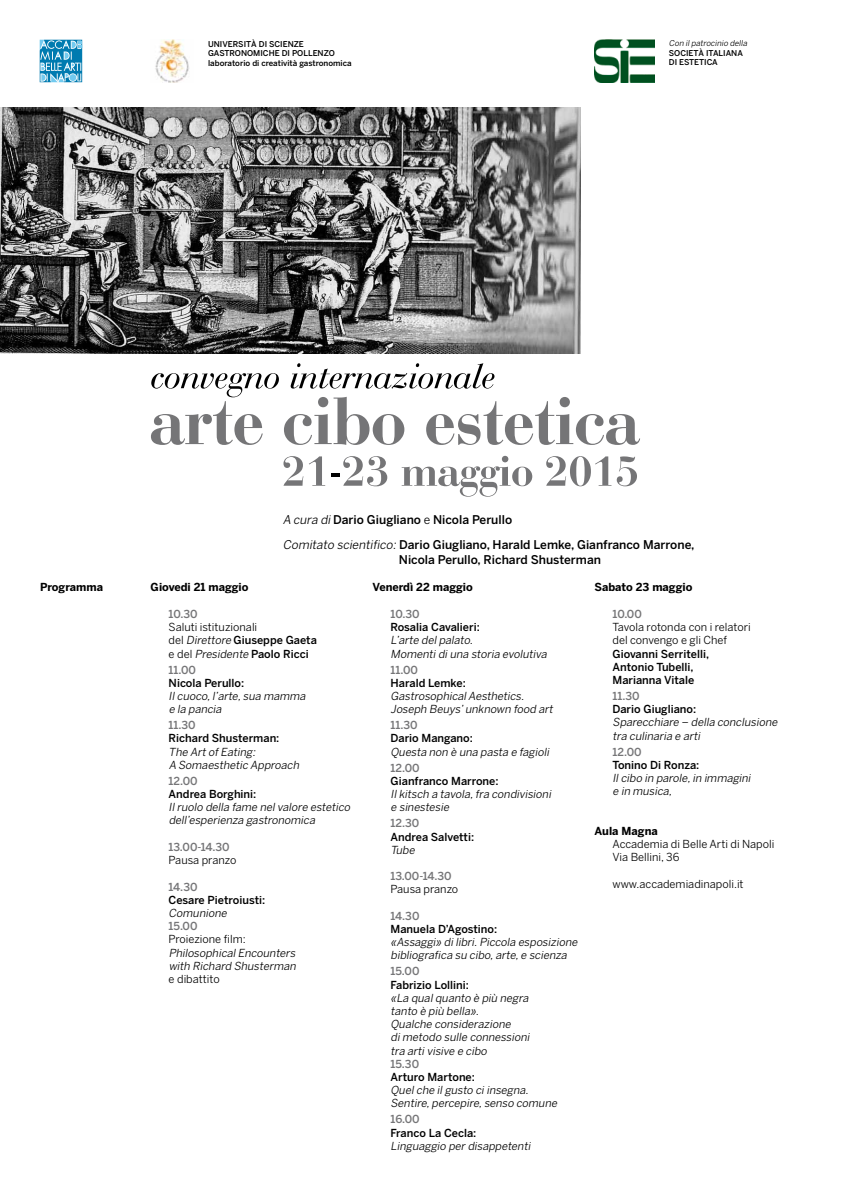
<style>
.page{position:relative;width:842px;height:1191px;background:#fff}
.page>*{position:absolute;margin:0;border:0;box-sizing:border-box;transform-origin:0 0}
.t1{font:500 12px/14.4px "Benton Sans";color:#000}
.t2{font:italic 11px/13.2px "Benton Sans";color:#000}
.t3{font:500 11px/13.2px "Benton Sans";color:#000}
.t4{font:11px/13.2px "Benton Sans";color:#000}
.t5{font:500 11px "Benton Sans";color:#757577}
.t6{font:700 11px "Benton Sans";color:#000}
.t7{font:500 8px/9.6px "Benton Sans";color:#000}
.t8{font:italic 8px "Benton Sans";color:#000}
.s1{font-weight:400;font-style:italic}
.s2{font-weight:400}
.s3{font-style:italic}
.s4{font-weight:500}
</style>
<div class="page">
<svg style="left:40px;top:40px;width:42px;height:42px;background:#4ba4ca"></svg>
<img style="left:594px;top:40px;width:61px;height:42px">
<img style="left:155px;top:40px;width:34px;height:42px">
<svg style="left:331px;top:456px;width:306px;height:41px"></svg>
<svg style="left:283px;top:456px;width:42px;height:30px"></svg>
<svg style="left:151px;top:363px;width:489px;height:82px"></svg>
<img style="left:0;top:108px;width:580px;height:245px">
<p class="t7" style="left:208px;top:39px;width:145px">UNIVERSITÀ DI SCIENZE<br>GASTRONOMICHE DI POLLENZO laboratorio di creatività gastronomica</p>
<p class="t8" style="left:669px;top:38px;width:81px">Con ilpatrocinio della</p>
<p class="t7" style="left:669px;top:48px;width:76px">SOCIETÀ ITALIANA<br>DI ESTETICA</p>
<p class="t6" style="left:40px;top:581px;width:64px">Programma</p>
<p class="t1" style="left:283px;top:512px;width:231px"><span class="s1">A cura di</span>Dario Giugliano <span class="s2">e</span> Nicola Perullo</p>
<p class="t1" style="left:399px;top:537px;width:297px;text-indent:-116px"><span class="s1">Comitato scientifico:</span>Dario Giugliano, Harald Lemke, Gianfranco Marrone,<br>Nicola Perullo, Richard Shusterman</p>
<p class="t6" style="left:151px;top:581px;width:99px">Giovedi 21 maggio</p>
<p class="t5" style="left:169px;top:607px;width:31px">10.30</p>
<p class="t4" style="left:169px;top:620px;width:150px">Saluti istituzionali<br>del <span class="s3">Direttore</span><span class="s4">Giuseppe Gaeta </span>e del <span class="s3">Presidente</span><span class="s4">Paolo Ricci</span></p>
<p class="t5" style="left:169px;top:663px;width:29px">11.00</p>
<p class="t3" style="left:169px;top:676px;width:77px">Nicola Perullo:</p>
<p class="t2" style="left:169px;top:689px;width:141px">Ilcuoco,l’arte,sua mamma e la pancia</p>
<p class="t5" style="left:169px;top:718px;width:29px">11.30</p>
<p class="t3" style="left:169px;top:731px;width:112px">Richard Shusterman:</p>
<p class="t2" style="left:169px;top:745px;width:134px">The ArtofEating:<br>A Somaesthetic Approach</p>
<p class="t5" style="left:169px;top:774px;width:31px">12.00</p>
<p class="t3" style="left:169px;top:787px;width:89px">Andrea Borghini:</p>
<p class="t2" style="left:169px;top:800px;width:185px">Ilruolo della fame nelvalore estetico dell’esperienza gastronomica</p>
<p class="t5" style="left:169px;top:840px;width:63px">13.00-14.30</p>
<p class="t4" style="left:169px;top:853px;width:69px">Pausa pranzo</p>
<p class="t5" style="left:169px;top:880px;width:30px">14.30</p>
<p class="t3" style="left:169px;top:893px;width:98px">Cesare Pietroiusti:</p>
<p class="t2" style="left:169px;top:906px;width:62px">Comunione</p>
<p class="t5" style="left:169px;top:919px;width:30px">15.00</p>
<p class="t4" style="left:169px;top:932px;width:79px">Proiezione film:</p>
<p class="t2" style="left:169px;top:945px;width:131px">PhilosophicalEncounters with Richard Shusterman</p>
<p class="t4" style="left:169px;top:972px;width:53px">e dibattito</p>
<p class="t6" style="left:373px;top:581px;width:102px">Venerdì 22 maggio</p>
<p class="t5" style="left:391px;top:607px;width:31px">10.30</p>
<p class="t3" style="left:391px;top:620px;width:91px">Rosalia Cavalieri:</p>
<p class="t2" style="left:391px;top:633px;width:160px">L’arte delpalato.<br>Momentidiuna storia evolutiva</p>
<p class="t5" style="left:391px;top:663px;width:29px">11.00</p>
<p class="t3" style="left:391px;top:676px;width:77px">Harald Lemke:</p>
<p class="t2" style="left:391px;top:689px;width:166px">GastrosophicalAesthetics.<br>Joseph Beuys’unknown food art</p>
<p class="t5" style="left:391px;top:718px;width:29px">11.30</p>
<p class="t3" style="left:391px;top:731px;width:84px">Dario Mangano:</p>
<p class="t2" style="left:391px;top:745px;width:162px">Questa non è una pasta e fagioli</p>
<p class="t5" style="left:391px;top:761px;width:31px">12.00</p>
<p class="t3" style="left:391px;top:774px;width:109px">Gianfranco Marrone:</p>
<p class="t2" style="left:391px;top:787px;width:164px">Ilkitsch a tavola,fra condivisioni e sinestesie</p>
<p class="t5" style="left:391px;top:816px;width:30px">12.30</p>
<p class="t3" style="left:391px;top:829px;width:85px">Andrea Salvetti:</p>
<p class="t2" style="left:391px;top:843px;width:28px">Tube</p>
<p class="t5" style="left:391px;top:869px;width:63px">13.00-14.30</p>
<p class="t4" style="left:391px;top:882px;width:69px">Pausa pranzo</p>
<p class="t5" style="left:391px;top:909px;width:30px">14.30</p>
<p class="t3" style="left:391px;top:922px;width:108px">Manuela D’Agostino:</p>
<p class="t2" style="left:391px;top:935px;width:191px">«Assaggi» dilibri.Piccola esposizione bibliografica su cibo,arte,e scienza</p>
<p class="t5" style="left:391px;top:964px;width:30px">15.00</p>
<p class="t3" style="left:391px;top:977px;width:80px">Fabrizio Lollini:</p>
<p class="t2" style="left:391px;top:991px;width:143px">«La qualquanto è più negra tanto è più bella».<br>Qualche considerazione dimetodo sulle connessioni tra artivisive e cibo</p>
<p class="t5" style="left:391px;top:1057px;width:30px">15.30</p>
<p class="t3" style="left:391px;top:1070px;width:86px">Arturo Martone:</p>
<p class="t2" style="left:391px;top:1083px;width:170px">Quelche ilgusto ciinsegna.<br>Sentire,percepire,senso comune</p>
<p class="t5" style="left:391px;top:1113px;width:31px">16.00</p>
<p class="t3" style="left:391px;top:1126px;width:87px">Franco La Cecla:</p>
<p class="t2" style="left:391px;top:1139px;width:144px">Linguaggio per disappetenti</p>
<p class="t6" style="left:594px;top:581px;width:99px">Sabato 23 maggio</p>
<p class="t5" style="left:612px;top:607px;width:31px">10.00</p>
<p class="t4" style="left:612px;top:620px;width:140px">Tavola rotonda con i relatori del convengo e gli Chef</p>
<p class="t3" style="left:612px;top:647px;width:98px">Giovanni Serritelli,<br>Antonio Tubelli,<br>Marianna Vitale</p>
<p class="t5" style="left:612px;top:689px;width:29px">11.30</p>
<p class="t3" style="left:612px;top:702px;width:85px">Dario Giugliano:</p>
<p class="t2" style="left:612px;top:715px;width:169px">Sparecchiare – della conclusione tra culinaria e arti</p>
<p class="t5" style="left:612px;top:745px;width:31px">12.00</p>
<p class="t3" style="left:612px;top:758px;width:88px">Tonino Di Ronza:</p>
<p class="t2" style="left:612px;top:771px;width:142px">Ilcibo in parole,in immagini e in musica,</p>
<p class="t6" style="left:594px;top:824px;width:65px">Aula Magna</p>
<p class="t4" style="left:612px;top:837px;width:163px">Accademia di Belle Arti di Napoli<br>Via Bellini, 36</p>
<p class="t4" style="left:612px;top:877px;width:133px">www.accademiadinapoli.it</p>
</div>
